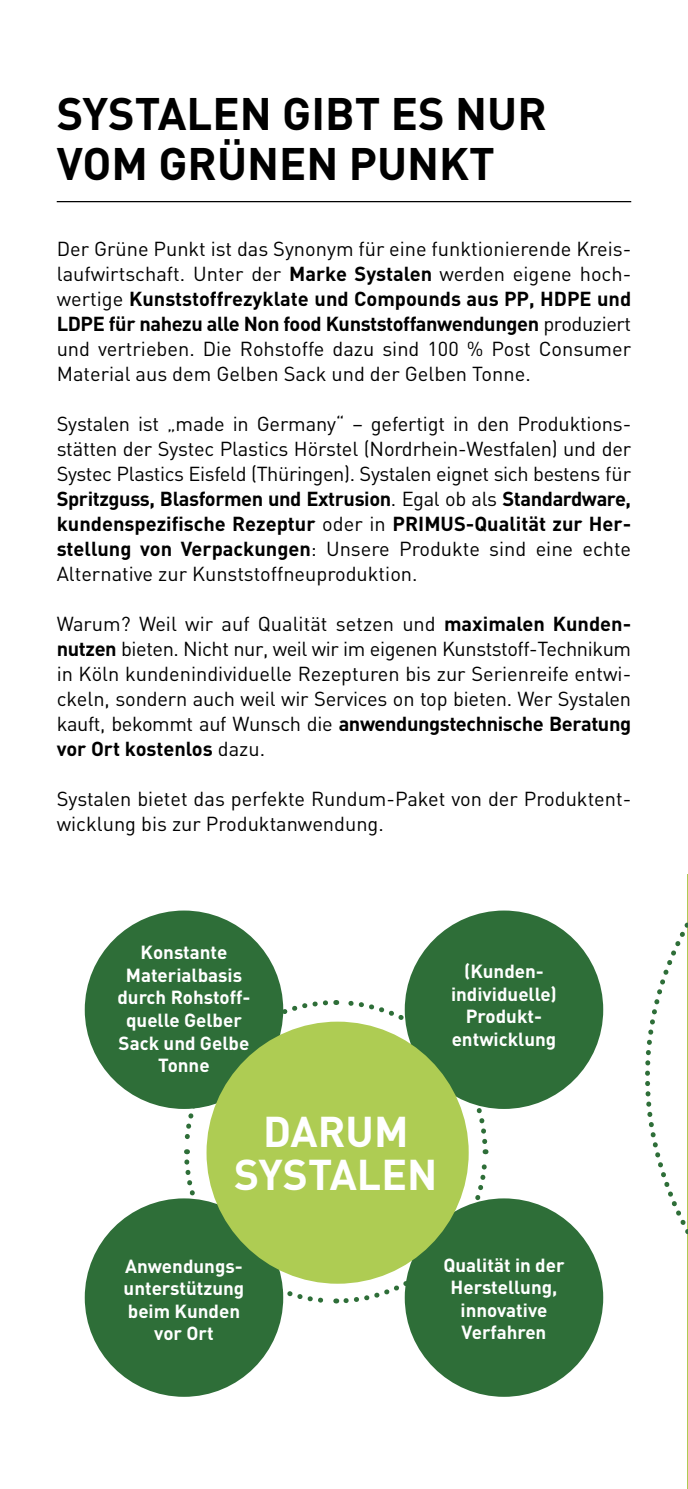
<style>
.page{position:relative;width:688px;height:1489px;background:#fff}
.page>*{position:absolute;margin:0;border:0;box-sizing:border-box;transform-origin:0 0}
.t1{font:700 45px/50px "DIN";color:#000}
.t2{font:700 42.5px/42.5px "DIN";color:#fff;text-align:center}
.t3{font:20px/25px "DIN";color:#000;text-align:justify}
.t4{font:700 18.75px/22.5px "DIN";color:#fff;text-align:center}
.s1{font-weight:700}
</style>
<div class="page">
<hr style="left:57px;top:201px;width:574px;height:1px;background:#000">
<svg style="left:596px;top:874px;width:92px;height:376px"></svg>
<svg style="left:181px;top:997px;width:309px;height:307px"></svg>
<div style="left:404px;top:1198px;width:199px;height:198px;background:#2e6e38;border-radius:50%"></div>
<div style="left:85px;top:910px;width:198px;height:198px;background:#2e6e38;border-radius:50%"></div>
<div style="left:404px;top:910px;width:199px;height:198px;background:#2e6e38;border-radius:50%"></div>
<div style="left:85px;top:1198px;width:198px;height:198px;background:#2e6e38;border-radius:50%"></div>
<div style="left:206px;top:1021px;width:262px;height:262px;background:#aecc53;border-radius:50%"></div>
<h1 class="t1" style="left:57px;top:86px;width:491px">SYSTALEN GIBT ES NUR<br>VOM GRÜNEN PUNKT</h1>
<p class="t3" style="left:57px;top:235px;width:576px">Der Grüne Punkt ist das Synonym für eine funktionierende Kreis&shy;laufwirtschaft. Unter der <span class="s1">Marke Systalen</span> werden eigene hoch&shy;wertige <span class="s1">Kunststoffrezyklate und Compounds aus PP, HDPE und LDPE für nahezu alle Non food Kunststoffanwendungen</span> produziert und vertrieben. Die Rohstoffe dazu sind 100 % Post Consumer Material aus dem Gelben Sack und der Gelben Tonne.</p>
<p class="t3" style="left:57px;top:410px;width:576px">Systalen ist „made in Germany“ – gefertigt in den Produktions&shy;stätten der Systec Plastics Hörstel (Nordrhein-Westfalen) und der Systec Plastics Eisfeld (Thüringen). Systalen eignet sich bestens für <span class="s1">Spritzguss, Blasformen und Extrusion</span>. Egal ob als <span class="s1">Standardware, kundenspezifische Rezeptur</span> oder in <span class="s1">PRIMUS-Qualität zur Her&shy;stellung von Verpackungen</span>: Unsere Produkte sind eine echte Alternative zur Kunststoffneuproduktion.</p>
<p class="t3" style="left:57px;top:610px;width:576px">Warum? Weil wir auf Qualität setzen und <span class="s1">maximalen Kunden&shy;nutzen</span> bieten. Nicht nur, weil wir im eigenen Kunststoff-Technikum in Köln kundenindividuelle Rezepturen bis zur Serienreife entwi&shy;ckeln, sondern auch weil wir Services on top bieten. Wer Systalen kauft, bekommt auf Wunsch die <span class="s1">anwendungstechnische Beratung vor Ort kostenlos</span> dazu.</p>
<p class="t3" style="left:57px;top:785px;width:576px">Systalen bietet das perfekte Rundum-Paket von der Produktent&shy;wicklung bis zur Produktanwendung.</p>
<p class="t4" style="left:117px;top:940px;width:135px">Konstante<br>Materialbasis durch Rohstoff&shy;quelle Gelber<br>Sack und Gelbe<br>Tonne</p>
<h2 class="t2" style="left:234px;top:1108px;width:204px">DARUM<br>SYSTALEN</h2>
<p class="t4" style="left:451px;top:959px;width:107px">(Kunden&shy;individuelle)<br>Produkt&shy;entwicklung</p>
<p class="t4" style="left:124px;top:1253px;width:122px">Anwendungs&shy;unterstützung beim Kunden vor Ort</p>
<p class="t4" style="left:443px;top:1252px;width:123px">Qualität in der<br>Herstellung, innovative<br>Verfahren</p>
</div>
